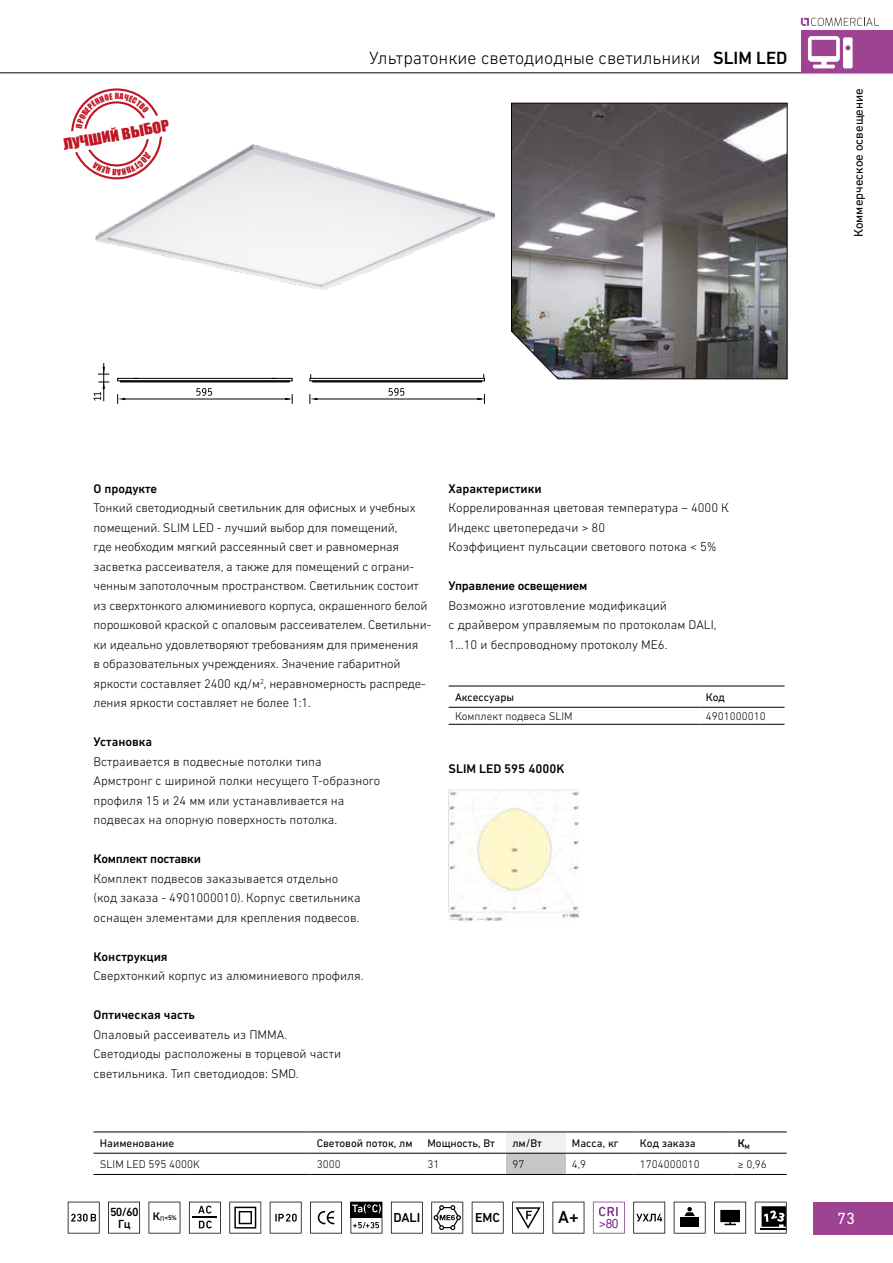
<style>
.page{position:relative;width:893px;height:1263px;background:#fff}
.page>*{position:absolute;margin:0;border:0;box-sizing:border-box;transform-origin:0 0}
.t1{font:300 18px "DIN Next W1 G";color:#000}
.t2{font:500 17.7px "DIN Next W1 G";color:#000}
.t3{font:16.5px "DIN Next W1 G";color:#fff}
.t4{font:14.4px "Impact";color:#be1622;scale:1.12 1}
.t5{font:500 13.2px "DIN Next W1 G";color:#000}
.t6{font:300 12.75px/19.5px "DIN Next W1 G";letter-spacing:-.01em;color:#000}
.t7{font:500 12.75px "DIN Next W1 G";color:#000}
.t8{font:500 12.75px "DIN Next W1 G";letter-spacing:-.02em;color:#000}
.t9{font:12.75px "DIN Next W1 G";color:#000}
.t10{font:500 12px/12.5px "DIN Next W1 G";color:#000;text-align:center}
.t11{font:11.25px "DIN Next W1 G";color:#000}
.t12{font:300 11.25px "DIN Next W1 G";color:#000}
.t13{font:500 11.25px "DIN Next W1 G";color:#000}
.t14{font:500 6.75px "DIN Next W1 G";color:#000}
.s1{font-weight:500}
.s2{font-size:11.25px}
.s3{font-weight:400;font-size:6.6px}
</style>
<div class="page">
<svg style="left:511px;top:102px;width:277px;height:278px;background:#727071"></svg>
<div style="left:813px;top:1202px;width:80px;height:32px;background:#9d4392"></div>
<hr style="left:0;top:73px;width:893px;height:1px;background:#000">
<svg style="left:801px;top:18px;width:78px;height:8px"></svg>
<div style="left:801px;top:31px;width:92px;height:42px;background:#9d4392"></div>
<svg style="left:808px;top:36px;width:45px;height:32px"></svg>
<div style="left:506px;top:1132px;width:60px;height:21px;background:#f1f1f1"></div>
<div style="left:506px;top:1153px;width:60px;height:21px;background:#c6c6c6"></div>
<hr style="left:94px;top:1153px;width:216px;height:1px;background:#000">
<hr style="left:310px;top:1153px;width:111px;height:1px;background:#000">
<hr style="left:421px;top:1153px;width:85px;height:1px;background:#000">
<hr style="left:506px;top:1153px;width:60px;height:1px;background:#000">
<hr style="left:566px;top:1153px;width:68px;height:1px;background:#000">
<hr style="left:634px;top:1153px;width:97px;height:1px;background:#000">
<hr style="left:94px;top:1174px;width:216px;height:1px;background:#000">
<hr style="left:310px;top:1174px;width:111px;height:1px;background:#000">
<hr style="left:421px;top:1174px;width:85px;height:1px;background:#000">
<hr style="left:506px;top:1174px;width:60px;height:1px;background:#000">
<hr style="left:566px;top:1174px;width:68px;height:1px;background:#000">
<hr style="left:634px;top:1174px;width:97px;height:1px;background:#000">
<hr style="left:731px;top:1174px;width:56px;height:1px;background:#000">
<hr style="left:94px;top:1132px;width:216px;height:1px;background:#000">
<hr style="left:310px;top:1132px;width:111px;height:1px;background:#000">
<hr style="left:421px;top:1132px;width:85px;height:1px;background:#000">
<hr style="left:506px;top:1132px;width:60px;height:1px;background:#000">
<hr style="left:566px;top:1132px;width:68px;height:1px;background:#000">
<hr style="left:634px;top:1132px;width:97px;height:1px;background:#000">
<hr style="left:731px;top:1132px;width:56px;height:1px;background:#000">
<hr style="left:731px;top:1153px;width:56px;height:1px;background:#000">
<img style="left:96px;top:145px;width:398px;height:145px">
<hr style="left:103px;top:363px;width:1px;height:38px;background:#000">
<hr style="left:123px;top:399px;width:166px;height:1px;background:#000">
<svg style="left:285px;top:394px;width:8px;height:10px"></svg>
<svg style="left:117px;top:394px;width:8px;height:10px"></svg>
<svg style="left:98px;top:367px;width:11px;height:8px"></svg>
<svg style="left:196px;top:388px;width:16px;height:8px"></svg>
<div style="left:117px;top:378px;width:176px;height:3px;border:1px solid #000"></div>
<div style="left:120px;top:380px;width:170px;height:2px;border:1px solid #000"></div>
<div style="left:310px;top:378px;width:175px;height:3px;border:1px solid #000"></div>
<div style="left:312px;top:380px;width:170px;height:2px;border:1px solid #000"></div>
<hr style="left:315px;top:399px;width:167px;height:1px;background:#000">
<svg style="left:477px;top:394px;width:8px;height:10px"></svg>
<svg style="left:310px;top:394px;width:7px;height:10px"></svg>
<svg style="left:389px;top:388px;width:15px;height:8px"></svg>
<svg style="left:94px;top:382px;width:15px;height:19px"></svg>
<img style="left:449px;top:790px;width:131px;height:132px">
<hr style="left:449px;top:686px;width:250px;height:1px;background:#000">
<hr style="left:699px;top:686px;width:85px;height:1px;background:#000">
<hr style="left:449px;top:707px;width:250px;height:1px;background:#000">
<hr style="left:699px;top:707px;width:85px;height:1px;background:#000">
<hr style="left:449px;top:724px;width:250px;height:1px;background:#000">
<hr style="left:699px;top:724px;width:85px;height:1px;background:#000">
<svg style="left:633px;top:1202px;width:32px;height:31px"></svg>
<svg style="left:68px;top:1202px;width:32px;height:31px"></svg>
<svg style="left:310px;top:1202px;width:32px;height:31px"></svg>
<svg style="left:229px;top:1202px;width:32px;height:31px"></svg>
<svg style="left:270px;top:1202px;width:32px;height:31px"></svg>
<svg style="left:512px;top:1202px;width:32px;height:31px"></svg>
<svg style="left:552px;top:1202px;width:32px;height:31px"></svg>
<svg style="left:472px;top:1202px;width:32px;height:31px"></svg>
<svg style="left:391px;top:1202px;width:32px;height:31px"></svg>
<svg style="left:674px;top:1202px;width:32px;height:31px"></svg>
<svg style="left:714px;top:1202px;width:32px;height:31px"></svg>
<svg style="left:755px;top:1202px;width:32px;height:31px"></svg>
<svg style="left:431px;top:1202px;width:32px;height:31px"></svg>
<svg style="left:593px;top:1202px;width:32px;height:31px"></svg>
<svg style="left:350px;top:1202px;width:32px;height:31px"></svg>
<svg style="left:189px;top:1202px;width:32px;height:31px"></svg>
<svg style="left:108px;top:1202px;width:32px;height:31px"></svg>
<svg style="left:149px;top:1202px;width:31px;height:31px"></svg>
<svg style="left:71px;top:88px;width:91px;height:91px"></svg>
<p class="t4" style="left:61px;top:133px;width:98px;rotate:-10deg">ЛУЧШИЙ ВЫБОР</p>
<h1 class="t1" style="left:369px;top:47px;width:420px">Ультратонкие светодиодные светильники <span class="s1">SLIM LED</span></h1>
<p class="t9" style="left:851px;top:237px;width:150px;rotate:-90deg">Коммерческое освещение</p>
<p class="t7" style="left:94px;top:481px;width:65px">О продукте</p>
<p class="t6" style="left:94px;top:498px;width:339px">Тонкий светодиодный светильник для офисных и учебных помещений. SLIM LED - лучший выбор для помещений,<br>где необходим мягкий рассеянный свет и равномерная засветка рассеивателя, а также для помещений с ограни&shy;ченным запотолочным пространством. Светильник состоит из сверхтонкого алюминиевого корпуса, окрашенного белой порошковой краской с опаловым рассеивателем. Светильни&shy;ки идеально удовлетворяют требованиям для применения<br>в образовательных учреждениях. Значение габаритной яркости составляет 2400 кд/м<sup>2</sup>, неравномерность распреде&shy;ления яркости составляет не более 1:1.</p>
<p class="t7" style="left:94px;top:735px;width:60px">Установка</p>
<p class="t6" style="left:94px;top:752px;width:288px">Встраивается в подвесные потолки типа Армстронг с шириной полки несущего Т-образного профиля 15 и 24 мм или устанавливается на подвесах на опорную поверхность потолка.</p>
<p class="t8" style="left:94px;top:852px;width:109px">Комплект поставки</p>
<p class="t6" style="left:94px;top:869px;width:268px">Комплект подвесов заказывается отдельно (код заказа - 4901000010). Корпус светильника оснащен элементами для крепления подвесов.</p>
<p class="t7" style="left:94px;top:949px;width:76px">Конструкция</p>
<p class="t6" style="left:94px;top:966px;width:272px">Сверхтонкий корпус из алюминиевого профиля.</p>
<p class="t7" style="left:94px;top:1007px;width:103px">Оптическая часть</p>
<p class="t6" style="left:94px;top:1025px;width:249px">Опаловый рассеиватель из ПММА.<br>Светодиоды расположены в торцевой части светильника. Тип светодиодов: SMD.</p>
<p class="t7" style="left:449px;top:481px;width:95px">Характеристики</p>
<p class="t6" style="left:449px;top:498px;width:282px">Коррелированная цветовая температура – 4000 К<br>Индекс цветопередачи &gt; 80<br>Коэффициент пульсации светового потока &lt; 5%</p>
<p class="t8" style="left:449px;top:578px;width:140px">Управление освещением</p>
<p class="t6" style="left:449px;top:595px;width:269px">Возможно изготовление модификаций<br>с драйвером управляемым по протоколам DALI,<br>1...10 и беспроводному протоколу ME6.</p>
<p class="t11" style="left:455px;top:690px;width:61px">Аксессуары</p>
<p class="t11" style="left:706px;top:690px;width:21px">Код</p>
<p class="t12" style="left:455px;top:710px;width:119px">Комплект подвеса SLIM</p>
<p class="t12" style="left:706px;top:710px;width:61px">4901000010</p>
<p class="t7" style="left:449px;top:762px;width:117px">SLIM LED 595 4000K</p>
<p class="t11" style="left:100px;top:1136px;width:76px">Наименование</p>
<p class="t11" style="left:317px;top:1136px;width:97px">Световой поток, лм</p>
<p class="t11" style="left:427px;top:1136px;width:69px">Мощность, Вт</p>
<p class="t11" style="left:512px;top:1136px;width:31px">лм/Вт</p>
<p class="t11" style="left:572px;top:1136px;width:48px">Масса, кг</p>
<p class="t11" style="left:640px;top:1136px;width:57px">Код заказа</p>
<p class="t13" style="left:738px;top:1136px;width:14px">К<sub>М</sub></p>
<p class="t12" style="left:100px;top:1158px;width:102px">SLIM LED 595 4000K</p>
<p class="t12" style="left:317px;top:1158px;width:25px">3000</p>
<p class="t12" style="left:427px;top:1158px;width:13px">31</p>
<p class="t12" style="left:512px;top:1158px;width:13px">97</p>
<p class="t12" style="left:572px;top:1158px;width:16px">4,9</p>
<p class="t12" style="left:640px;top:1158px;width:61px">1704000010</p>
<p class="t12" style="left:738px;top:1158px;width:31px">≥ 0,96</p>
<p class="t10" style="left:110px;top:1205px;width:30px">50/60<br>Гц</p>
<p class="t14" style="left:153px;top:1214px;width:26px"><span class="s2">К</span><span class="s3">П</span>&lt;5%</p>
<p class="t5" style="left:393px;top:1209px;width:28px">DALI</p>
<p class="t5" style="left:475px;top:1209px;width:27px">EMC</p>
<h2 class="t2" style="left:558px;top:1207px;width:22px">A+</h2>
<p class="t3" style="left:837px;top:1209px;width:19px">73</p>
</div>
